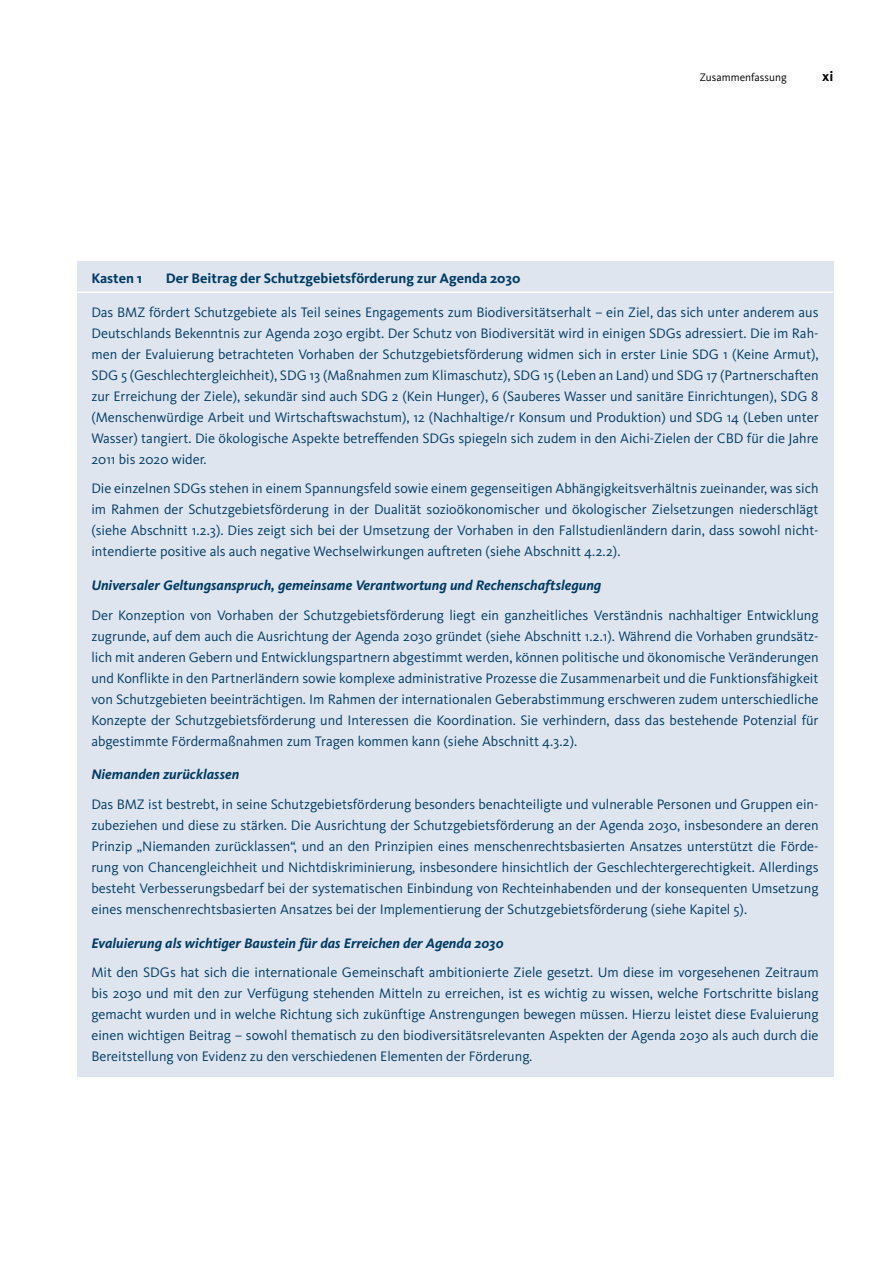
<style>
.page{position:relative;width:893px;height:1263px;background:#fff}
.page>*{position:absolute;margin:0;border:0;box-sizing:border-box;transform-origin:0 0}
.Box_Standard{font:14.25px/21px "Kievit OT";color:#003b63;text-align:justify}
.Box_Standard-2{font:italic 700 14.25px "Kievit OT";color:#003b63}
.t1{font:700 14.25px "Kievit OT";color:#003b63}
.t2{font:700 14.25px "Kievit OT";color:#000}
.t3{font:11.25px "Kievit OT";color:#000}
</style>
<div class="page">
<div style="left:77px;top:261px;width:756px;height:34px;background:#dfe5ef"></div>
<hr style="left:77px;top:291px;width:756px;height:3px;background:#fff">
<div style="left:77px;top:293px;width:756px;height:187px;background:#dfe5ef"></div>
<div style="left:77px;top:470px;width:756px;height:102px;background:#dfe5ef"></div>
<div style="left:77px;top:566px;width:756px;height:40px;background:#dfe5ef"></div>
<div style="left:77px;top:596px;width:756px;height:166px;background:#dfe5ef"></div>
<div style="left:77px;top:756px;width:756px;height:39px;background:#dfe5ef"></div>
<div style="left:77px;top:785px;width:756px;height:145px;background:#dfe5ef"></div>
<div style="left:77px;top:924px;width:756px;height:40px;background:#dfe5ef"></div>
<div style="left:77px;top:953px;width:756px;height:124px;background:#dfe5ef"></div>
<p class="t3" style="left:700px;top:71px;width:88px">Zusammenfassung</p>
<p class="t2" style="left:822px;top:68px;width:13px">xi</p>
<p class="t1" style="left:91px;top:270px;width:52px">Kasten 1</p>
<p class="t1" style="left:166px;top:270px;width:356px">Der Beitrag der Schutzgebietsförderung zur Agenda 2030</p>
<p class="Box_Standard" style="left:91px;top:302px;width:729px">Das BMZ fördert Schutzgebiete als Teil seines Engagements zum Biodiversitätserhalt – ein Ziel, das sich unter anderem aus Deutschlands Bekenntnis zur Agenda 2030 ergibt. Der Schutz von Biodiversität wird in einigen SDGs adressiert. Die im Rah&shy;men der Evaluierung betrachteten Vorhaben der Schutzgebietsförderung widmen sich in erster Linie SDG 1 (Keine Armut), SDG 5 (Geschlechtergleichheit), SDG 13 (Maßnahmen zum Klimaschutz), SDG 15 (Leben an Land) und SDG 17 (Partnerschaften zur Erreichung der Ziele), sekundär sind auch SDG 2 (Kein Hunger), 6 (Sauberes Wasser und sanitäre Einrichtungen), SDG 8 (Menschenwürdige Arbeit und Wirtschaftswachstum), 12 (Nachhaltige/r Konsum und Produktion) und SDG 14 (Leben unter Wasser) tangiert. Die ökologische Aspekte betreffenden SDGs spiegeln sich zudem in den Aichi-Zielen der CBD für die Jahre 2011 bis 2020 wider.</p>
<p class="Box_Standard" style="left:91px;top:478px;width:729px">Die einzelnen SDGs stehen in einem Spannungsfeld sowie einem gegenseitigen Abhängigkeitsverhältnis zueinander, was sich im Rahmen der Schutzgebietsförderung in der Dualität sozioökonomischer und ökologischer Zielsetzungen niederschlägt (siehe Abschnitt 1.2.3). Dies zeigt sich bei der Umsetzung der Vorhaben in den Fallstudienländern darin, dass sowohl nicht&shy;intendierte positive als auch negative Wechselwirkungen auftreten (siehe Abschnitt 4.2.2).</p>
<p class="Box_Standard-2" style="left:91px;top:577px;width:511px">Universaler Geltungsanspruch, gemeinsame Verantwortung und Rechenschaftslegung</p>
<p class="Box_Standard" style="left:91px;top:604px;width:729px">Der Konzeption von Vorhaben der Schutzgebietsförderung liegt ein ganzheitliches Verständnis nachhaltiger Entwicklung zugrunde, auf dem auch die Ausrichtung der Agenda 2030 gründet (siehe Abschnitt 1.2.1). Während die Vorhaben grundsätz&shy;lich mit anderen Gebern und Entwicklungspartnern abgestimmt werden, können politische und ökonomische Veränderungen und Konflikte in den Partnerländern sowie komplexe administrative Prozesse die Zusammenarbeit und die Funktionsfähigkeit von Schutzgebieten beeinträchtigen. Im Rahmen der internationalen Geberabstimmung erschweren zudem unterschiedliche Konzepte der Schutzgebietsförderung und Interessen die Koordination. Sie verhindern, dass das bestehende Potenzial für abgestimmte Fördermaßnahmen zum Tragen kommen kann (siehe Abschnitt 4.3.2).</p>
<p class="Box_Standard-2" style="left:91px;top:766px;width:149px">Niemanden zurücklassen</p>
<p class="Box_Standard" style="left:91px;top:794px;width:729px">Das BMZ ist bestrebt, in seine Schutzgebietsförderung besonders benachteiligte und vulnerable Personen und Gruppen ein&shy;zubeziehen und diese zu stärken. Die Ausrichtung der Schutzgebietsförderung an der Agenda 2030, insbesondere an deren Prinzip „Niemanden zurücklassen“, und an den Prinzipien eines menschenrechtsbasierten Ansatzes unterstützt die Förde&shy;rung von Chancengleichheit und Nichtdiskriminierung, insbesondere hinsichtlich der Geschlechtergerechtigkeit. Allerdings besteht Verbesserungsbedarf bei der systematischen Einbindung von Rechteinhabenden und der konsequenten Umsetzung eines menschenrechtsbasierten Ansatzes bei der Implementierung der Schutzgebietsförderung (siehe Kapitel 5).</p>
<p class="Box_Standard-2" style="left:91px;top:934px;width:414px">Evaluierung als wichtiger Baustein für das Erreichen der Agenda 2030</p>
<p class="Box_Standard" style="left:91px;top:962px;width:729px">Mit den SDGs hat sich die internationale Gemeinschaft ambitionierte Ziele gesetzt. Um diese im vorgesehenen Zeitraum bis 2030 und mit den zur Verfügung stehenden Mitteln zu erreichen, ist es wichtig zu wissen, welche Fortschritte bislang gemacht wurden und in welche Richtung sich zukünftige Anstrengungen bewegen müssen. Hierzu leistet diese Evaluierung einen wichtigen Beitrag – sowohl thematisch zu den biodiversitätsrelevanten Aspekten der Agenda 2030 als auch durch die Bereitstellung von Evidenz zu den verschiedenen Elementen der Förderung.</p>
</div>
